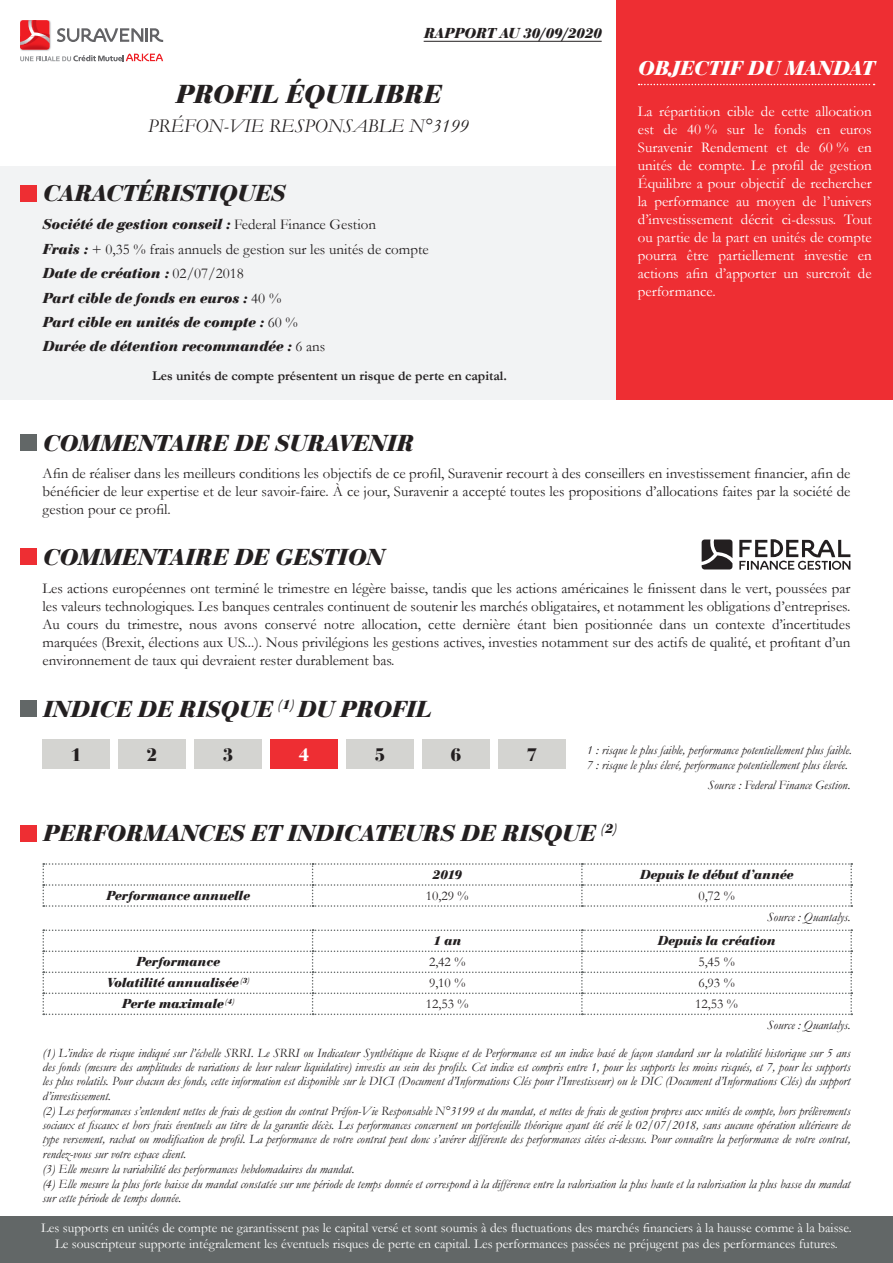
<style>
.page{position:relative;width:893px;height:1263px;background:#fff}
.page>*{position:absolute;margin:0;border:0;box-sizing:border-box;transform-origin:0 0}
.Description_Right{font:italic 700 27px "Bauer Bod T";color:#231f20}
.Description_Right-2{font:italic 700 24px "Bauer Bod T";color:#231f20}
.Description_Right-3{font:italic 700 21px "Bauer Bod T";color:#fff}
.t1{font:italic 19.5px "Garamond";color:#231f20}
.t2{font:900 18px "Bauer Bodoni Std";color:#231f20}
.t3{font:900 18px "Bauer Bodoni Std";color:#fff}
.Description_Right-4{font:15px/18px "Garamond";color:#231f20;text-align:justify}
.Description_Right-5{font:15px/18px "Garamond";color:#fff;text-align:justify}
.Description_Right-6{font:italic 700 15px "Bauer Bod T";color:#231f20}
.Description_Right-7{font:13.5px "Garamond";color:#fff}
.Description_Right-8{font:italic 700 13.5px "Bauer Bod T";color:#231f20}
.Description_Right-9{font:700 13.5px "Garamond";color:#231f20}
.Description_Right-10{font:13.5px "Garamond";color:#231f20}
.Description_Right-11{font:italic 12.75px/14.2px "Garamond";color:#231f20;text-align:justify}
.s1{font-family:"Garamond";font-weight:400;font-style:normal}
.s2{font-family:"Bauer Bod T";font-weight:700;font-style:italic}
</style>
<div class="page">
<div style="left:0;top:166px;width:617px;height:234px;background:#f2f3f4"></div>
<div style="left:617px;top:0;width:276px;height:400px;background:#ee2e33"></div>
<svg style="left:57px;top:28px;width:106px;height:14px"></svg>
<svg style="left:20px;top:54px;width:143px;height:7px"></svg>
<img style="left:20px;top:20px;width:31px;height:31px">
<div style="left:20px;top:20px;width:29px;height:30px;background:#ee1d23;border-radius:3px"></div>
<svg style="left:28px;top:20px;width:21px;height:16px"></svg>
<img style="left:20px;top:45px;width:29px;height:5px">
<img style="left:20px;top:36px;width:29px;height:9px">
<div style="left:20px;top:185px;width:16px;height:17px;background:#ee2e33"></div>
<svg style="left:639px;top:84px;width:236px;height:1px"></svg>
<div style="left:20px;top:549px;width:16px;height:16px;background:#ee2e33"></div>
<svg style="left:43px;top:863px;width:809px;height:44px"></svg>
<svg style="left:43px;top:929px;width:809px;height:86px"></svg>
<div style="left:20px;top:435px;width:16px;height:16px;background:#626767"></div>
<div style="left:20px;top:701px;width:16px;height:16px;background:#626767"></div>
<div style="left:43px;top:739px;width:67px;height:30px;background:#d4d4d1"></div>
<div style="left:270px;top:739px;width:68px;height:30px;background:#ee2e33"></div>
<div style="left:119px;top:739px;width:67px;height:30px;background:#d4d4d1"></div>
<div style="left:346px;top:739px;width:68px;height:30px;background:#d4d4d1"></div>
<div style="left:195px;top:739px;width:67px;height:30px;background:#d4d4d1"></div>
<div style="left:422px;top:739px;width:68px;height:30px;background:#d4d4d1"></div>
<div style="left:498px;top:739px;width:68px;height:30px;background:#d4d4d1"></div>
<div style="left:20px;top:825px;width:16px;height:16px;background:#ee2e33"></div>
<div style="left:0;top:1216px;width:893px;height:47px;background:#626767"></div>
<hr style="left:424px;top:41px;width:178px;height:1px;background:#231f20">
<svg style="left:702px;top:539px;width:30px;height:30px"></svg>
<svg style="left:739px;top:539px;width:111px;height:31px"></svg>
<p class="Description_Right-6" style="left:424px;top:25px;width:180px">RAPPORT AU 30/09/2020</p>
<p class="Description_Right" style="left:175px;top:78px;width:267px">PROFIL ÉQUILIBRE</p>
<p class="t1" style="left:148px;top:112px;width:322px">PRÉFON-VIE RESPONSABLE N°3199</p>
<p class="Description_Right-2" style="left:43px;top:179px;width:244px">CARACTÉRISTIQUES</p>
<p class="Description_Right-6" style="left:43px;top:216px;width:335px">Société de gestion conseil : <span class="s1">Federal Finance Gestion</span></p>
<p class="Description_Right-4" style="left:43px;top:240px;width:388px"><span class="s2">Frais :</span> + 0,35 % frais annuels de gestion sur les unités de compte</p>
<p class="Description_Right-6" style="left:43px;top:264px;width:203px">Date de création : <span class="s1">02/07/2018</span></p>
<p class="Description_Right-6" style="left:43px;top:289px;width:240px">Part cible de fonds en euros : <span class="s1">40 %</span></p>
<p class="Description_Right-6" style="left:43px;top:313px;width:257px">Part cible en unités de compte : <span class="s1">60 %</span></p>
<p class="Description_Right-6" style="left:43px;top:338px;width:284px">Durée de détention recommandée : <span class="s1">6 ans</span></p>
<p class="Description_Right-9" style="left:152px;top:367px;width:356px">Les unités de compte présentent un risque de perte en capital.</p>
<p class="Description_Right-3" style="left:638px;top:56px;width:238px">OBJECTIF DU MANDAT</p>
<p class="Description_Right-5" style="left:638px;top:102px;width:235px">La répartition cible de cette allocation est de 40 % sur le fonds en euros Suravenir Rendement et de 60 % en unités de compte. Le profil de gestion Équilibre a pour objectif de rechercher la performance au moyen de l’univers d’investissement décrit ci-dessus. Tout ou partie de la part en unités de compte pourra être partiellement investie en actions afin d’apporter un surcroît de performance.</p>
<p class="Description_Right-2" style="left:43px;top:429px;width:372px">COMMENTAIRE DE SURAVENIR</p>
<p class="Description_Right-4" style="left:43px;top:464px;width:809px">Afin de réaliser dans les meilleurs conditions les objectifs de ce profil, Suravenir recourt à des conseillers en investissement financier, afin de bénéficier de leur expertise et de leur savoir-faire. À ce jour, Suravenir a accepté toutes les propositions d’allocations faites par la société de gestion pour ce profil.</p>
<p class="Description_Right-2" style="left:43px;top:543px;width:343px">COMMENTAIRE DE GESTION</p>
<p class="Description_Right-4" style="left:43px;top:578px;width:809px">Les actions européennes ont terminé le trimestre en légère baisse, tandis que les actions américaines le finissent dans le vert, poussées par les valeurs technologiques. Les banques centrales continuent de soutenir les marchés obligataires, et notamment les obligations d’entreprises.</p>
<p class="Description_Right-4" style="left:43px;top:614px;width:809px">Au cours du trimestre, nous avons conservé notre allocation, cette dernière étant bien positionnée dans un contexte d’incertitudes marquées (Brexit, élections aux US...). Nous privilégions les gestions actives, investies notamment sur des actifs de qualité, et profitant d’un environnement de taux qui devraient rester durablement bas.</p>
<p class="Description_Right-2" style="left:43px;top:695px;width:390px">INDICE DE RISQUE <sup>(1)</sup> DU PROFIL</p>
<p class="t2" style="left:71px;top:743px;width:13px">1</p>
<p class="t2" style="left:147px;top:743px;width:13px">2</p>
<p class="t2" style="left:223px;top:743px;width:13px">3</p>
<p class="t3" style="left:299px;top:743px;width:13px">4</p>
<p class="t2" style="left:374px;top:743px;width:13px">5</p>
<p class="t2" style="left:450px;top:743px;width:13px">6</p>
<p class="t2" style="left:526px;top:743px;width:13px">7</p>
<p class="Description_Right-11" style="left:587px;top:742px;width:267px">1 : risque le plus faible, performance potentiellement plus faible.</p>
<p class="Description_Right-11" style="left:587px;top:757px;width:263px">7 : risque le plus élevé, performance potentiellement plus élevée.</p>
<p class="Description_Right-11" style="left:708px;top:778px;width:144px">Source : Federal Finance Gestion.</p>
<p class="Description_Right-2" style="left:43px;top:819px;width:575px">PERFORMANCES ET INDICATEURS DE RISQUE <sup>(2)</sup></p>
<p class="Description_Right-8" style="left:433px;top:867px;width:31px">2019</p>
<p class="Description_Right-8" style="left:640px;top:867px;width:155px">Depuis le début d’année</p>
<p class="Description_Right-8" style="left:106px;top:888px;width:145px">Performance annuelle</p>
<p class="Description_Right-10" style="left:426px;top:887px;width:44px">10,29 %</p>
<p class="Description_Right-10" style="left:698px;top:887px;width:38px">0,72 %</p>
<p class="Description_Right-11" style="left:767px;top:909px;width:85px">Source : Quantalys.</p>
<p class="Description_Right-8" style="left:433px;top:933px;width:30px">1 an</p>
<p class="Description_Right-8" style="left:657px;top:933px;width:120px">Depuis la création</p>
<p class="Description_Right-8" style="left:136px;top:954px;width:85px">Performance</p>
<p class="Description_Right-10" style="left:429px;top:953px;width:38px">2,42 %</p>
<p class="Description_Right-10" style="left:698px;top:953px;width:38px">5,45 %</p>
<p class="Description_Right-8" style="left:107px;top:975px;width:144px">Volatilité annualisée <sup>(3)</sup></p>
<p class="Description_Right-10" style="left:429px;top:974px;width:38px">9,10 %</p>
<p class="Description_Right-10" style="left:698px;top:974px;width:38px">6,93 %</p>
<p class="Description_Right-8" style="left:122px;top:996px;width:114px">Perte maximale <sup>(4)</sup></p>
<p class="Description_Right-10" style="left:426px;top:995px;width:44px">12,53 %</p>
<p class="Description_Right-10" style="left:695px;top:995px;width:44px">12,53 %</p>
<p class="Description_Right-11" style="left:767px;top:1018px;width:85px">Source : Quantalys.</p>
<p class="Description_Right-11" style="left:43px;top:1045px;width:809px">(1) L’indice de risque indiqué sur l’échelle SRRI. Le SRRI ou Indicateur Synthétique de Risque et de Performance est un indice basé de façon standard sur la volatilité historique sur 5 ans des fonds (mesure des amplitudes de variations de leur valeur liquidative) investis au sein des profils. Cet indice est compris entre 1, pour les supports les moins risqués, et 7, pour les supports les plus volatils. Pour chacun des fonds, cette information est disponible sur le DICI (Document d’Informations Clés pour l’Investisseur) ou le DIC (Document d’Informations Clés) du support d’investissement.</p>
<p class="Description_Right-11" style="left:43px;top:1103px;width:809px">(2) Les performances s’entendent nettes de frais de gestion du contrat Préfon-Vie Responsable N°3199 et du mandat, et nettes de frais de gestion propres aux unités de compte, hors prélèvements sociaux et fiscaux et hors frais éventuels au titre de la garantie décès. Les performances concernent un portefeuille théorique ayant été créé le 02/07/2018, sans aucune opération ultérieure de type versement, rachat ou modification de profil. La performance de votre contrat peut donc s’avérer différente des performances citées ci-dessus. Pour connaître la performance de votre contrat, rendez-vous sur votre espace client.</p>
<p class="Description_Right-11" style="left:43px;top:1161px;width:314px">(3) Elle mesure la variabilité des performances hebdomadaires du mandat.</p>
<p class="Description_Right-11" style="left:43px;top:1177px;width:809px">(4) Elle mesure la plus forte baisse du mandat constatée sur une période de temps donnée et correspond à la différence entre la valorisation la plus haute et la valorisation la plus basse du mandat sur cette période de temps donnée.</p>
<p class="Description_Right-7" style="left:41px;top:1218px;width:812px">Les supports en unités de compte ne garantissent pas le capital versé et sont soumis à des fluctuations des marchés financiers à la hausse comme à la baisse.</p>
<p class="Description_Right-7" style="left:55px;top:1234px;width:784px">Le souscripteur supporte intégralement les éventuels risques de perte en capital. Les performances passées ne préjugent pas des performances futures.</p>
</div>
